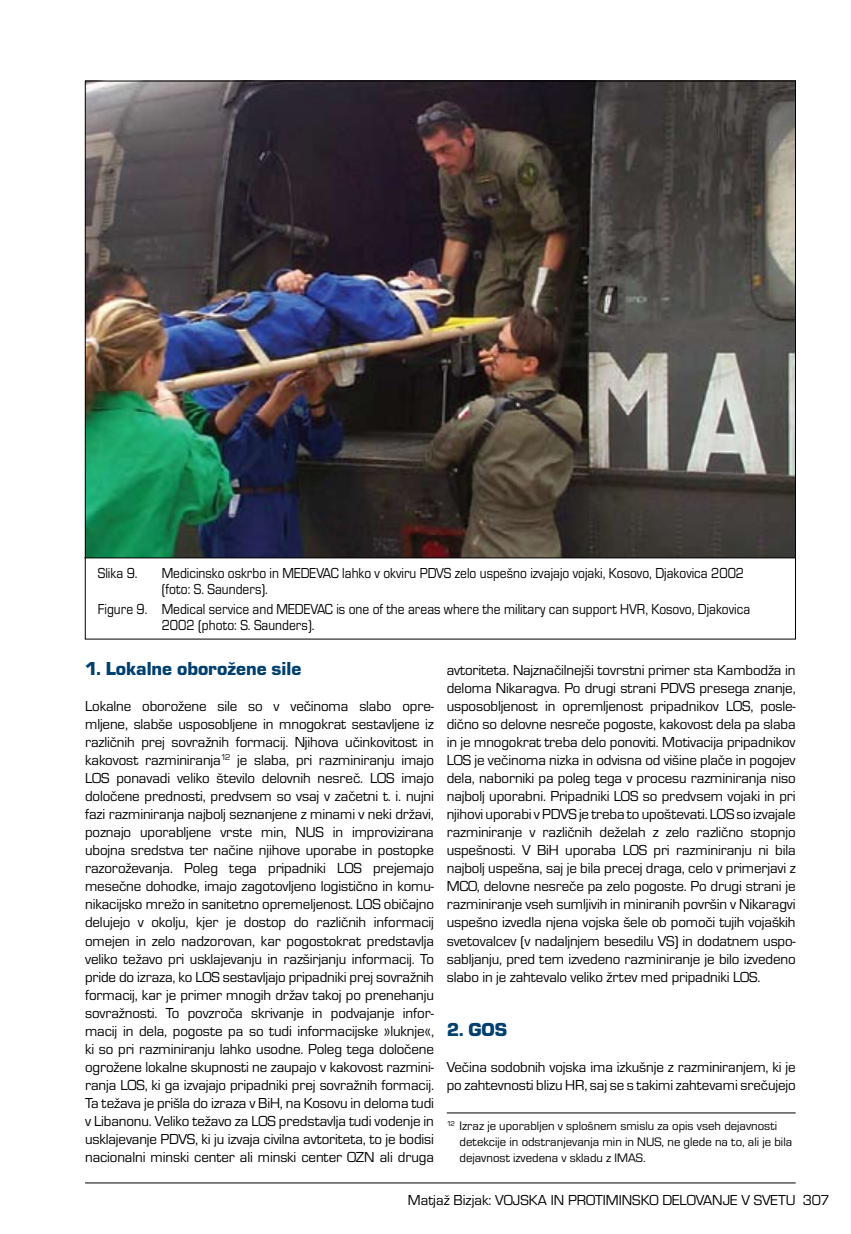
<style>
.page{position:relative;width:851px;height:1234px;background:#fff}
.page>*{position:absolute;margin:0;border:0;box-sizing:border-box;transform-origin:0 0}
.t1{font:19.5px "Eurostile TEE Blac";color:#004071}
.t2{font:15px/18px "Eurostile TEE";color:#000;text-align:justify}
.t3{font:15px/15.8px "Eurostile TEE";color:#000;scale:.9 1}
.t4{font:12.75px/15.8px "Eurostile TEE";color:#000}
</style>
<div class="page">
<hr style="left:85px;top:1182px;width:710px;height:1px;background:#000">
<img style="left:87px;top:83px;width:706px;height:474px">
<hr style="left:446px;top:1112px;width:349px;height:1px;background:#000">
<hr style="left:85px;top:557px;width:710px;height:1px;background:#000">
<p class="t3" style="left:98px;top:566px;width:46px">Slika 9.</p>
<p class="t3" style="left:162px;top:566px;width:648px">Medicinsko oskrbo in MEDEVAC lahko v okviru PDVS zelo uspešno izvajajo vojaki, Kosovo, Djakovica 2002 (foto: S. Saunders).</p>
<p class="t3" style="left:162px;top:601px;width:655px;text-indent:-64px">Figure 9. Medical service and MEDEVAC is one of the areas where the military can support HVR, Kosovo, Djakovica<br>2002 (photo: S. Saunders).</p>
<h1 class="t1" style="left:85px;top:658px;width:218px">1. Lokalne oborožene sile</h1>
<p class="t2" style="left:85px;top:697px;width:350px">Lokalne oborožene sile so v večinoma slabo opre&shy;mljene, slabše usposobljene in mnogokrat sestavljene iz različnih prej sovražnih formacij. Njihova učinkovitost in kakovost razminiranja<sup>12</sup> je slaba, pri razminiranju imajo LOS ponavadi veliko število delovnih nesreč. LOS imajo določene prednosti, predvsem so vsaj v začetni t. i. nujni fazi razminiranja najbolj seznanjene z minami v neki državi, poznajo uporabljene vrste min, NUS in improvizirana ubojna sredstva ter načine njihove uporabe in postopke razoroževanja. Poleg tega pripadniki LOS prejemajo mesečne dohodke, imajo zagotovljeno logistično in komu&shy;nikacijsko mrežo in sanitetno opremeljenost. LOS običajno delujejo v okolju, kjer je dostop do različnih informacij omejen in zelo nadzorovan, kar pogostokrat predstavlja veliko težavo pri usklajevanju in razširjanju informacij. To pride do izraza, ko LOS sestavljajo pripadniki prej sovražnih formacij, kar je primer mnogih držav takoj po prenehanju sovražnosti. To povzroča skrivanje in podvajanje infor&shy;macij in dela, pogoste pa so tudi informacijske »luknje«, ki so pri razminiranju lahko usodne. Poleg tega določene ogrožene lokalne skupnosti ne zaupajo v kakovost razmini&shy;ranja LOS, ki ga izvajajo pripadniki prej sovražnih formacij.<br>Ta težava je prišla do izraza v BiH, na Kosovu in deloma tudi v Libanonu. Veliko težavo za LOS predstavlja tudi vodenje in usklajevanje PDVS, ki ju izvaja civilna avtoriteta, to je bodisi nacionalni minski center ali minski center OZN ali druga</p>
<p class="t2" style="left:446px;top:661px;width:350px">avtoriteta. Najznačilnejši tovrstni primer sta Kambodža in deloma Nikaragva. Po drugi strani PDVS presega znanje, usposobljenost in opremljenost pripadnikov LOS, posle&shy;dično so delovne nesreče pogoste, kakovost dela pa slaba in je mnogokrat treba delo ponoviti. Motivacija pripadnikov LOS je večinoma nizka in odvisna od višine plače in pogojev dela, naborniki pa poleg tega v procesu razminiranja niso najbolj uporabni. Pripadniki LOS so predvsem vojaki in pri njihovi uporabi v PDVS je treba to upoštevati. LOS so izvajale razminiranje v različnih deželah z zelo različno stopnjo uspešnosti. V BiH uporaba LOS pri razminiranju ni bila najbolj uspešna, saj je bila precej draga, celo v primerjavi z MCO, delovne nesreče pa zelo pogoste. Po drugi strani je razminiranje vseh sumljivih in miniranih površin v Nikaragvi uspešno izvedla njena vojska šele ob pomoči tujih vojaških svetovalcev (v nadaljnjem besedilu VS) in dodatnem uspo&shy;sabljanju, pred tem izvedeno razminiranje je bilo izvedeno slabo in je zahtevalo veliko žrtev med pripadniki LOS.</p>
<h1 class="t1" style="left:446px;top:1018px;width:62px">2. GOS</h1>
<p class="t2" style="left:446px;top:1057px;width:350px">Večina sodobnih vojska ima izkušnje z razminiranjem, ki je po zahtevnosti blizu HR, saj se s takimi zahtevami srečujejo</p>
<p class="t4" style="left:459px;top:1117px;width:334px;text-indent:-13px"><sup>12</sup> Izraz je uporabljen v splošnem smislu za opis vseh dejavnosti detekcije in odstranjevanja min in NUS, ne glede na to, ali je bila dejavnost izvedena v skladu z IMAS.</p>
<p class="t2" style="left:408px;top:1190px;width:423px">Matjaž Bizjak: VOJSKA IN PROTIMINSKO DELOVANJE V SVETU 307</p>
</div>
